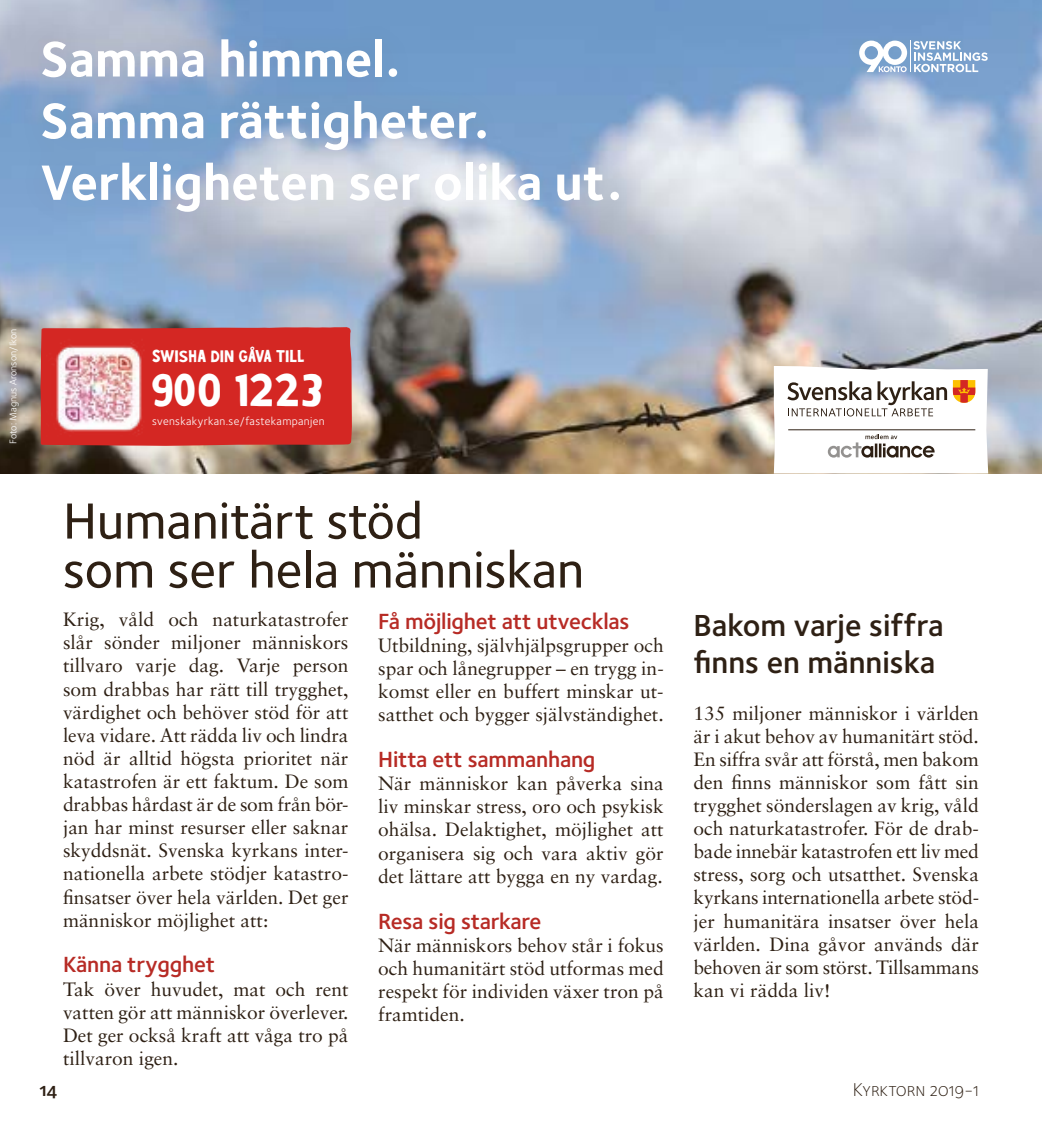
<style>
.page{position:relative;width:1042px;height:1141px;background:#fff}
.page>*{position:absolute;margin:0;border:0;box-sizing:border-box;transform-origin:0 0}
.t1{font:500 52.5px/49px "Foundry Sterling";color:#2e2014}
.t2{font:700 51.45px/61.6px "Foundry Sterling OT2";color:#fff}
.t3{font:500 46.55px "Plakat";letter-spacing:-.01em;color:#fff}
.t4{font:600 31.5px/37.8px "Foundry Sterling";color:#2e2014}
.t5{font:600 22.75px "Foundry Sterling";letter-spacing:-.01em;color:#b72b25}
.t6{font:19.25px/23.1px "Sabon";color:#2e2014;text-align:justify}
.t7{font:19.25px "Foundry Sterling Light Expert";color:#2e2014}
.t8{font:19.25px "Foundry Sterling Demi Expert";color:#2e2014}
.t9{font:500 17.32px "Plakat";color:#fff}
.t10{font:11.55px "Foundry Sterling OT2";letter-spacing:.03em;color:#fff}
.t11{font:10.15px "Foundry Sterling OT2";color:#fff}
</style>
<div class="page">
<img style="left:0;top:0;width:1042px;height:474px">
<svg style="left:774px;top:366px;width:214px;height:108px"></svg>
<hr style="left:788px;top:429px;width:187px;height:1px;background:#2e2014">
<hr style="left:910px;top:41px;width:1px;height:31px;background:#fff">
<svg style="left:913px;top:41px;width:74px;height:31px"></svg>
<svg style="left:859px;top:41px;width:48px;height:31px"></svg>
<div style="left:11px;top:8px;width:639px;height:236px;background:#2e2014;opacity:.09"></div>
<div style="left:40px;top:327px;width:312px;height:119px;background:#d42723"></div>
<img style="left:47px;top:325px;width:101px;height:121px">
<h2 class="t2" style="left:41px;top:26px;width:583px">Samma himmel.<br>Samma rättigheter.<br>Verkligheten ser olika ut.</h2>
<p class="t11" style="left:6px;top:444px;width:116px;rotate:-90deg">Foto: Magnus Aronson/Ikon</p>
<p class="t9" style="left:152px;top:344px;width:154px">SWISHA DIN GÅVA TILL</p>
<h3 class="t3" style="left:150px;top:358px;width:175px">900 1223</h3>
<p class="t10" style="left:152px;top:413px;width:174px">svenskakyrkan.se/fastekampanjen</p>
<h1 class="t1" style="left:63px;top:495px;width:522px">Humanitärt stöd<br>som ser hela människan</h1>
<p class="t5" style="left:378px;top:605px;width:253px">Få möjlighet att utvecklas</p>
<p class="t6" style="left:378px;top:634px;width:287px">Utbildning, självhjälpsgrupper och spar och lånegrupper – en trygg in&shy;komst eller en buffert minskar ut&shy;satthet och bygger självständighet.</p>
<p class="t5" style="left:378px;top:743px;width:219px">Hitta ett sammanhang</p>
<p class="t6" style="left:378px;top:772px;width:287px">När människor kan påverka sina liv minskar stress, oro och psykisk ohälsa. Delaktighet, möjlighet att organisera sig och vara aktiv gör det lättare att bygga en ny vardag.</p>
<p class="t5" style="left:378px;top:905px;width:165px">Resa sig starkare</p>
<p class="t6" style="left:378px;top:933px;width:287px">När människors behov står i fokus och humanitärt stöd utformas med respekt för individen växer tron på framtiden.</p>
<p class="t6" style="left:63px;top:608px;width:287px">Krig, våld och naturkatastrofer slår sönder miljoner människors tillvaro varje dag. Varje person som drabbas har rätt till trygghet, värdighet och behöver stöd för att leva vidare. Att rädda liv och lindra nöd är alltid högsta prioritet när katastrofen är ett faktum. De som drabbas hårdast är de som från bör&shy;jan har minst resurser eller saknar skyddsnät. Svenska kyrkans inter&shy;nationella arbete stödjer katastro&shy;finsatser över hela världen. Det ger människor möjlighet att:</p>
<p class="t5" style="left:63px;top:949px;width:154px">Känna trygghet</p>
<p class="t6" style="left:63px;top:977px;width:287px">Tak över huvudet, mat och rent vatten gör att människor överlever.<br>Det ger också kraft att våga tro på tillvaron igen.</p>
<h3 class="t4" style="left:693px;top:605px;width:252px">Bakom varje siffra finns en människa</h3>
<p class="t6" style="left:693px;top:701px;width:287px">135 miljoner människor i världen är i akut behov av humanitärt stöd.<br>En siffra svår att förstå, men bakom den finns människor som fått sin trygghet sönderslagen av krig, våld och naturkatastrofer. För de drab&shy;bade innebär katastrofen ett liv med stress, sorg och utsatthet. Svenska kyrkans internationella arbete stöd&shy;jer humanitära insatser över hela världen. Dina gåvor används där behoven är som störst. Tillsammans kan vi rädda liv!</p>
<p class="t8" style="left:40px;top:1076px;width:19px">14</p>
<p class="t7" style="left:853px;top:1076px;width:128px">Kyrktorn 2019-1</p>
</div>
